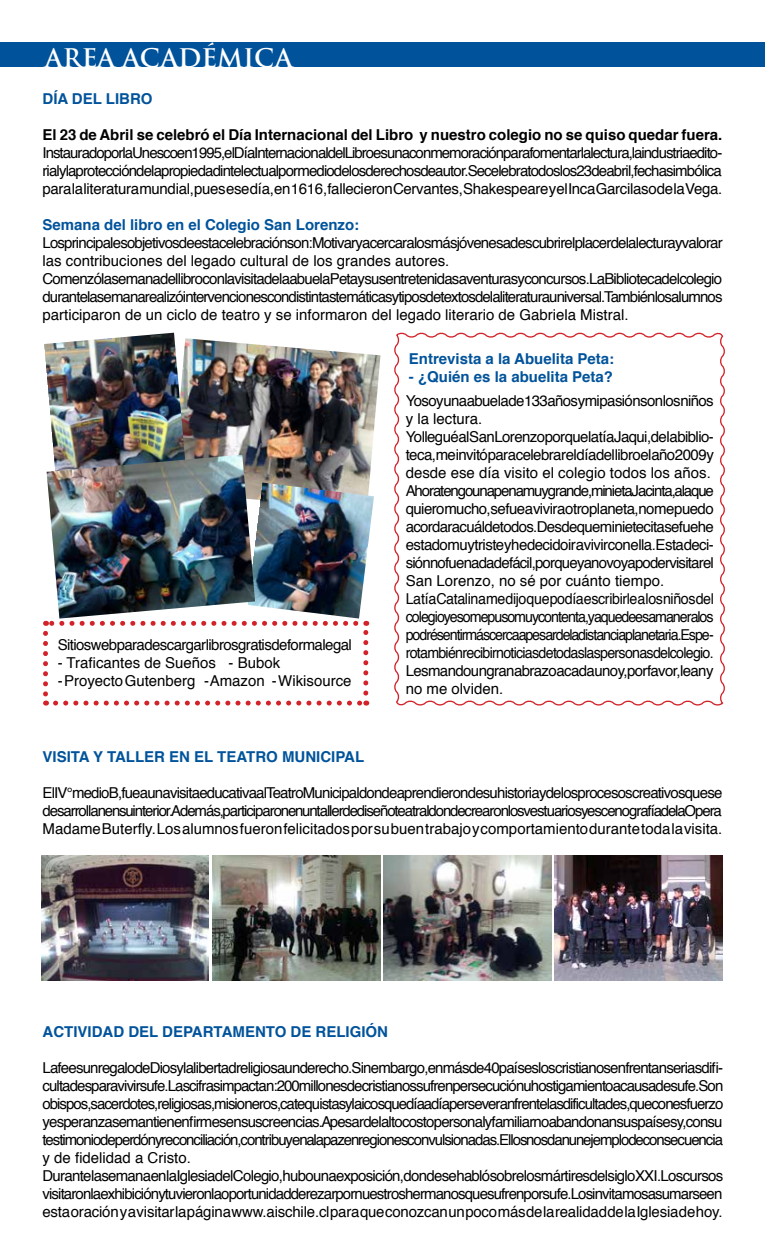
<style>
.page{position:relative;width:765px;height:1260px;background:#fff}
.page>*{position:absolute;margin:0;border:0;box-sizing:border-box;transform-origin:0 0}
.t1{font:700 25px "Trajan Pro";color:#fff}
.t2{font:15px/18px "Helvetica";letter-spacing:-.05em;color:#000}
.t3{font:700 15px "Helvetica";color:#00539b}
.t4{font:700 15px "Helvetica";color:#000}
.t5{font:15px "Helvetica";color:#000}
</style>
<div class="page">
<div style="left:0;top:43px;width:765px;height:24px;background:#00539b"></div>
<img style="left:42px;top:855px;width:167px;height:126px">
<img style="left:213px;top:855px;width:167px;height:126px">
<img style="left:384px;top:855px;width:167px;height:126px">
<img style="left:555px;top:855px;width:167px;height:126px">
<img style="left:186px;top:338px;width:194px;height:145px">
<svg style="left:394px;top:332px;width:331px;height:374px"></svg>
<svg style="left:43px;top:633px;width:5px;height:73px"></svg>
<svg style="left:56px;top:701px;width:311px;height:5px"></svg>
<svg style="left:363px;top:621px;width:5px;height:72px"></svg>
<svg style="left:46px;top:621px;width:310px;height:5px"></svg>
<img style="left:255px;top:483px;width:119px;height:136px">
<img style="left:44px;top:333px;width:142px;height:142px">
<img style="left:47px;top:455px;width:208px;height:164px">
<h1 class="t1" style="left:45px;top:42px;width:249px">AREA ACADÉMICA</h1>
<p class="t3" style="left:43px;top:89px;width:112px">DÍA DEL LIBRO</p>
<p class="t4" style="left:43px;top:125px;width:681px">El 23 de Abril se celebró el Día Internacional del Libro y nuestro colegio no se quiso quedar fuera.</p>
<p class="t2" style="left:43px;top:145px;width:681px;text-align:justify">Instaurado por la Unesco en 1995, el Día Internacional del Libro es una conmemoración para fomentar la lectura, la industria edito&shy;rial y la protección de la propiedad intelectual por medio de los derechos de autor. Se celebra todos los 23 de abril, fecha simbólica para la literatura mundial, pues ese día, en 1616, fallecieron Cervantes, Shakespeare y el Inca Garcilaso de la Vega.</p>
<p class="t3" style="left:43px;top:215px;width:318px">Semana del libro en el Colegio San Lorenzo:</p>
<p class="t2" style="left:43px;top:235px;width:682px">Los principales objetivos de esta celebración son: Motivar y acercar a los más jóvenes a descubrir el placer de la lectura y valorar las contribuciones del legado cultural de los grandes autores.<br>Comenzó la semana del libro con la visita de la abuela Peta y sus entretenidas aventuras y concursos. La Biblioteca del colegio durante la semana realizó intervenciones con distintas temáticas y tipos de textos de la literatura universal. También los alumnos participaron de un ciclo de teatro y se informaron del legado literario de Gabriela Mistral.</p>
<p class="t3" style="left:409px;top:349px;width:207px">Entrevista a la Abuelita Peta:</p>
<p class="t3" style="left:409px;top:367px;width:206px">- ¿Quién es la abuelita Peta?</p>
<p class="t2" style="left:406px;top:393px;width:310px">Yo soy una abuela de 133 años y mi pasión son los niños y la lectura.<br>Yo llegué al San Lorenzo porque la tía Jaqui, de la biblio&shy;teca, me invitó para celebrar el día del libro el año 2009 y desde ese día visito el colegio todos los años.<br>Ahora tengo una pena muy grande, mi nieta Jacinta, a la que quiero mucho, se fue a vivir a otro planeta, no me puedo acordar a cuál de todos. Desde que mi nietecita se fue he estado muy triste y he decido ir a vivir con ella. Esta deci&shy;sión no fue nada de fácil, porque ya no voy a poder visitar el San Lorenzo, no sé por cuánto tiempo.<br>La tía Catalina me dijo que podía escribirle a los niños del colegio y eso me puso muy contenta, ya que de esa manera los podré sentir más cerca a pesar de la distancia planetaria. Espe&shy;ro también recibir noticias de todas las personas del colegio.<br>Les mando un gran abrazo a cada uno y, por favor, lean y no me olviden.</p>
<p class="t2" style="left:58px;top:637px;width:296px">Sitios web para descargar libros gratis de forma legal</p>
<p class="t5" style="left:58px;top:653px;width:224px">- Traficantes de Sueños - Bubok</p>
<p class="t5" style="left:58px;top:671px;width:295px">- Proyecto Gutenberg - Amazon - Wikisource</p>
<p class="t3" style="left:43px;top:747px;width:323px">VISITA Y TALLER EN EL TEATRO MUNICIPAL</p>
<p class="t2" style="left:43px;top:785px;width:681px;text-align:justify">El IV° medio B, fue a una visita educativa al Teatro Municipal donde aprendieron de su historia y de los procesos creativos que se desarrollan en su interior. Además, participaron en un taller de diseño teatral donde crearon los vestuarios y escenografía de la Opera Madame Buterfly. Los alumnos fueron felicitados por su buen trabajo y comportamiento durante toda la visita.</p>
<p class="t3" style="left:43px;top:1022px;width:347px">ACTIVIDAD DEL DEPARTAMENTO DE RELIGIÓN</p>
<p class="t2" style="left:43px;top:1060px;width:682px">La fe es un regalo de Dios y la libertad religiosa un derecho. Sin embargo, en más de 40 países los cristianos enfrentan serias difi&shy;cultades para vivir su fe. Las cifras impactan: 200 millones de cristianos sufren persecución u hostigamiento a causa de su fe. Son obispos, sacerdotes, religiosas, misioneros, catequistas y laicos que día a día perseveran frente las dificultades, que con esfuerzo y esperanza se mantienen firmes en sus creencias. A pesar del alto costo personal y familiar no abandonan sus países y, con su testimonio de perdón y reconciliación, contribuyen a la paz en regiones convulsionadas. Ellos nos dan un ejemplo de consecuencia y de fidelidad a Cristo.<br>Durante la semana en la Iglesia del Colegio, hubo una exposición, donde se habló sobre los mártires del siglo XXI. Los cursos visitaron la exhibición y tuvieron la oportunidad de rezar por nuestros hermanos que sufren por su fe. Los invitamos a sumarse en esta oración y a visitar la página www.aischile.cl para que conozcan un poco más de la realidad de la Iglesia de hoy.</p>
</div>
